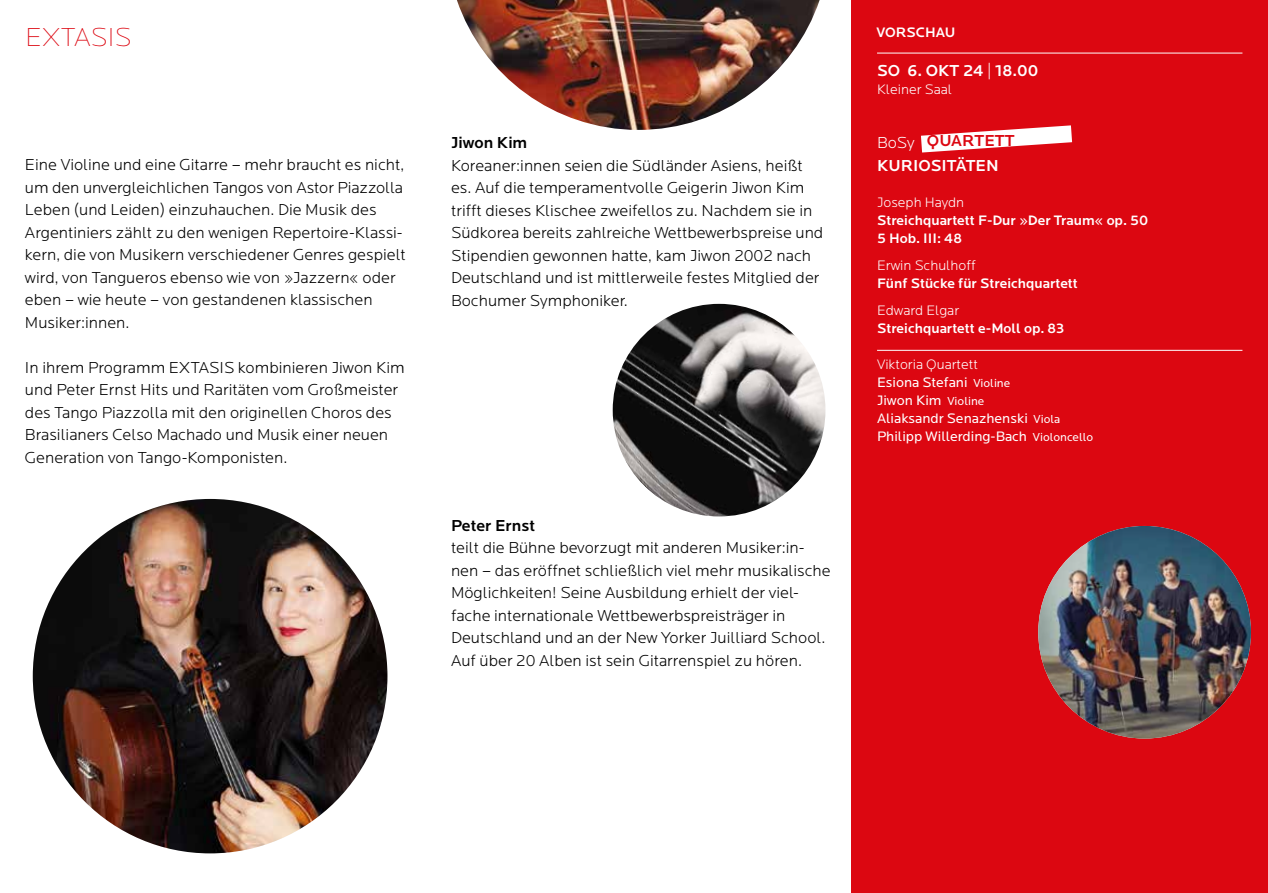
<style>
.page{position:relative;width:1268px;height:893px;background:#fff}
.page>*{position:absolute;margin:0;border:0;box-sizing:border-box;transform-origin:0 0}
.t1{font:200 27px "Locator";letter-spacing:.01em;color:#dc0711}
.t2{font:300 16.5px/22.5px "Locator";color:#000}
.t3{font:500 16.5px/25px "Locator";color:#fff}
.t4{font:500 16.5px "Locator";color:#000}
.t5{font:14.25px/18px "Locator";color:#fff}
.t6{font:500 14.25px/18px "Locator";color:#fff}
.t7{font:300 14.25px "Locator";color:#fff}
.s1{font-weight:300}
.s2{color:#dc0711}
.s3{font-size:12px}
</style>
<div class="page">
<div style="left:850px;top:0;width:417px;height:893px;background:#dc0711"></div>
<hr style="left:876px;top:53px;width:366px;height:1px;background:#fff">
<hr style="left:876px;top:350px;width:366px;height:1px;background:#fff">
<svg style="left:921px;top:125px;width:150px;height:28px"></svg>
<img style="left:1037px;top:526px;width:213px;height:212px;border-radius:106px">
<img style="left:33px;top:499px;width:354px;height:354px;border-radius:177px">
<img style="left:612px;top:304px;width:213px;height:212px;border-radius:106px">
<img style="left:457px;top:0;width:362px;height:130px">
<h1 class="t1" style="left:26px;top:22px;width:107px">EXTASIS</h1>
<p class="t2" style="left:25px;top:154px;width:382px">Eine Violine und eine Gitarre – mehr braucht es nicht, um den unvergleichlichen Tangos von Astor Piazzolla Leben (und Leiden) einzuhauchen. Die Musik des Argentiniers zählt zu den wenigen Repertoire-Klassi&shy;kern, die von Musikern verschiedener Genres gespielt wird, von Tangueros ebenso wie von »Jazzern« oder eben – wie heute – von gestandenen klassischen Musiker:innen.</p>
<p class="t2" style="left:25px;top:356px;width:381px">In ihrem Programm EXTASIS kombinieren Jiwon Kim und Peter Ernst Hits und Raritäten vom Großmeister des Tango Piazzolla mit den originellen Choros des Brasilianers Celso Machado und Musik einer neuen Generation von Tango-Komponisten.</p>
<p class="t4" style="left:451px;top:133px;width:78px">Jiwon Kim</p>
<p class="t2" style="left:451px;top:154px;width:374px">Koreaner:innen seien die Südländer Asiens, heißt es. Auf die temperamentvolle Geigerin Jiwon Kim trifft dieses Klischee zweifellos zu. Nachdem sie in Südkorea bereits zahlreiche Wettbewerbspreise und Stipendien gewonnen hatte, kam Jiwon 2002 nach Deutschland und ist mittlerweile festes Mitglied der Bochumer Symphoniker.</p>
<p class="t4" style="left:451px;top:516px;width:86px">Peter Ernst</p>
<p class="t2" style="left:451px;top:536px;width:381px">teilt die Bühne bevorzugt mit anderen Musiker:in&shy;nen – das eröffnet schließlich viel mehr musikalische Möglichkeiten! Seine Ausbildung erhielt der viel&shy;fache internationale Wettbewerbspreisträger in Deutschland und an der New Yorker Juilliard School.<br>Auf über 20 Alben ist sein Gitarrenspiel zu hören.</p>
<p class="t6" style="left:876px;top:23px;width:70px">VORSCHAU</p>
<p class="t3" style="left:876px;top:58px;width:163px">SO 6. OKT 24 <span class="s1">|</span> 18.00</p>
<p class="t7" style="left:876px;top:81px;width:76px">Kleiner Saal</p>
<p class="t3" style="left:876px;top:128px;width:139px"><span class="s1">BoSy</span> <span class="s2">quartett<br></span>KU RIOSITÄTE N</p>
<p class="t7" style="left:876px;top:194px;width:89px">Joseph Haydn</p>
<p class="t6" style="left:876px;top:211px;width:272px">Streichquartett F-Dur »Der Traum« op. 50<br>5 Hob. III : 48</p>
<p class="t7" style="left:876px;top:257px;width:100px">Erwin Schulhoff</p>
<p class="t6" style="left:876px;top:274px;width:202px">Fünf Stücke für Streichquartett</p>
<p class="t7" style="left:876px;top:302px;width:84px">Edward Elgar</p>
<p class="t6" style="left:876px;top:319px;width:189px">Streichquartett e-Moll op. 83</p>
<p class="t5" style="left:876px;top:355px;width:217px"><span class="s1">Viktoria Quartett<br></span>Esiona Stefani <span class="s3">Violine<br></span>Jiwon Kim <span class="s3">Violine<br></span>Aliaksandr Senazhenski <span class="s3">Viola<br></span>Philipp Willerding-Bach <span class="s3">Violoncello</span></p>
</div>
